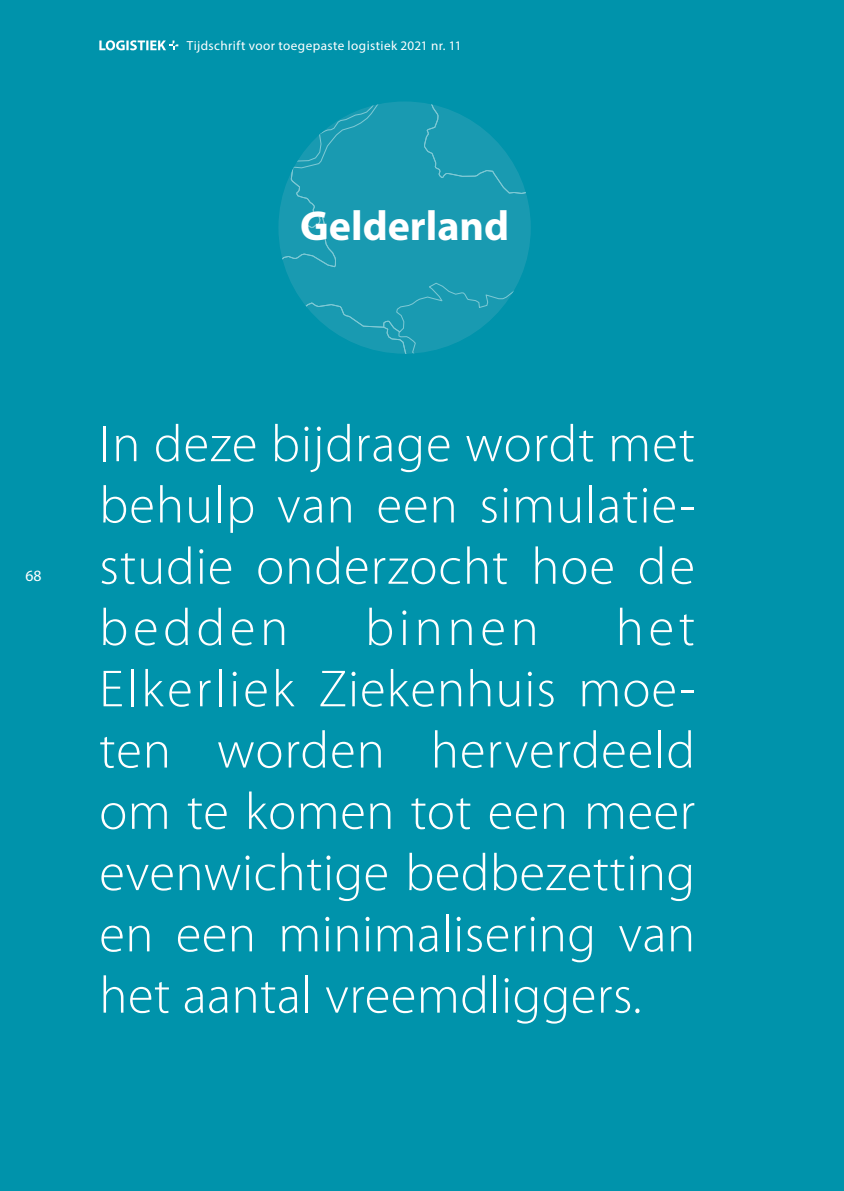
<style>
.page{position:relative;width:844px;height:1191px;background:#fff}
.page>*{position:absolute;margin:0;border:0;box-sizing:border-box;transform-origin:0 0}
.STREAMER{font:300 52.5px/61.2px "Myriad Pro";letter-spacing:.02em;color:#fff;text-align:justify}
.DC_PLAATS_HOOFDSTUK{font:700 42px "Myriad Pro";color:#fff}
.t1{font:15.75px "Myriad Pro";color:#fff}
.t2{font:13.12px "Myriad Pro";letter-spacing:.03em;color:#fff}
</style>
<div class="page">
<div style="left:0;top:0;width:843px;height:1191px;background:#0093ab"></div>
<svg style="left:99px;top:40px;width:79px;height:10px"></svg>
<svg style="left:278px;top:101px;width:252px;height:253px"></svg>
<p class="t2" style="left:187px;top:38px;width:276px">Tijdschrift voor toegepaste logistiek 2021 nr. 11</p>
<p class="DC_PLAATS_HOOFDSTUK" style="left:300px;top:198px;width:211px">Gelderland</p>
<p class="t1" style="left:25px;top:566px;width:18px">68</p>
<p class="STREAMER" style="left:99px;top:414px;width:597px">In deze bijdrage wordt met behulp van een simulatie&shy;studie onderzocht hoe de bedden</p>
<p class="STREAMER" style="left:99px;top:598px;width:597px;text-indent:516px">het Elkerliek Ziekenhuis moe&shy;ten worden herverdeeld om te komen tot een meer evenwichtige bedbezetting en een minimalisering van het aantal vreemdliggers.</p>
<p class="STREAMER" style="left:365px;top:598px;width:175px">binnen</p>
</div>
